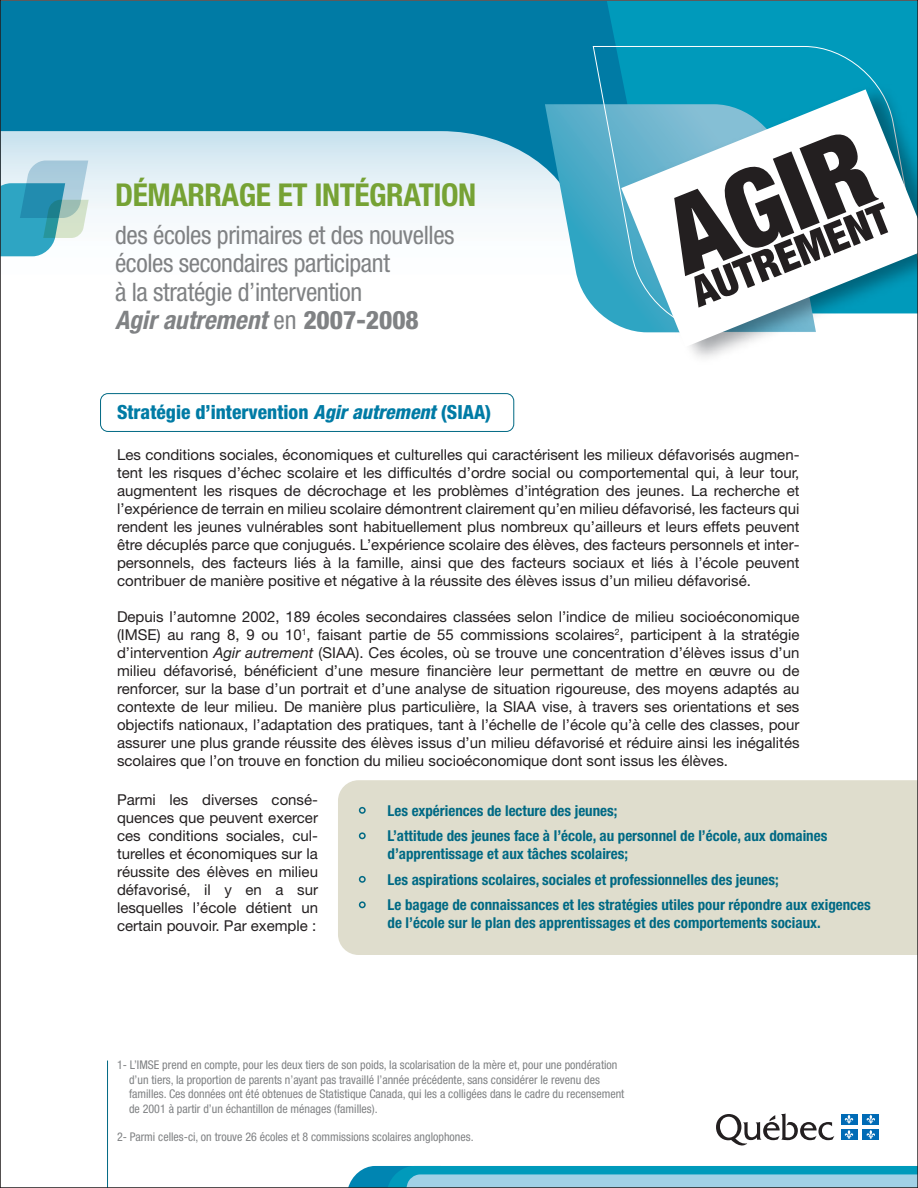
<style>
.page{position:relative;width:918px;height:1188px;background:#fff}
.page>*{position:absolute;margin:0;border:0;box-sizing:border-box;transform-origin:0 0}
.t1{font:700 condensed 31.5px "Helvetica Neue";letter-spacing:-.015em;color:#76a234}
.t2{font:condensed 25.5px/28.5px "Helvetica Neue";letter-spacing:-.015em;color:#808284}
.t3{font:800 condensed 19.5px "Helvetica Neue";color:#007ba5}
.t4{font:15px/18px "Helvetica Neue";color:#231f20;text-align:justify}
.t5{font:700 condensed 15px/25.5px "Helvetica Neue";color:#006984}
.t6{font:condensed 12px/14.4px "Helvetica Neue";color:#808284}
.s1{font-weight:700;font-style:italic}
.s2{font-weight:800}
.s3{font-style:italic}
</style>
<div class="page">
<div style="left:3px;top:3px;width:585px;height:128px;background:#007ba5"></div>
<svg style="left:588px;top:3px;width:327px;height:101px;background:#0097b8"></svg>
<svg style="left:3px;top:131px;width:542px;height:126px"></svg>
<svg style="left:716px;top:1113px;width:118px;height:33px"></svg>
<div style="left:841px;top:1114px;width:16px;height:10px;background:#006bb6"></div>
<svg style="left:844px;top:1115px;width:10px;height:9px"></svg>
<div style="left:862px;top:1114px;width:17px;height:10px;background:#006bb6"></div>
<svg style="left:866px;top:1115px;width:9px;height:9px"></svg>
<div style="left:841px;top:1129px;width:16px;height:11px;background:#006bb6"></div>
<svg style="left:844px;top:1130px;width:10px;height:9px"></svg>
<div style="left:862px;top:1129px;width:17px;height:11px;background:#006bb6"></div>
<svg style="left:866px;top:1130px;width:9px;height:9px"></svg>
<svg style="left:3px;top:161px;width:86px;height:95px;background:#7bbdcd"></svg>
<hr style="left:107px;top:1061px;width:1px;height:127px;background:#006984">
<svg style="left:349px;top:1166px;width:566px;height:19px;background:#53b5d0"></svg>
<div style="left:338px;top:780px;width:577px;height:175px;background:#dfddcd"></div>
<div style="left:100px;top:393px;width:414px;height:39px;border:1px solid #006984;border-radius:7px"></div>
<div style="left:359px;top:807px;width:7px;height:7px;border:2px solid #006984;border-radius:50%"></div>
<div style="left:359px;top:832px;width:7px;height:7px;border:2px solid #006984;border-radius:50%"></div>
<div style="left:359px;top:876px;width:7px;height:7px;border:2px solid #006984;border-radius:50%"></div>
<div style="left:359px;top:901px;width:7px;height:7px;border:2px solid #006984;border-radius:50%"></div>
<svg style="left:545px;top:104px;width:48px;height:202px"></svg>
<svg style="left:593px;top:46px;width:322px;height:280px;background:#21a0bf"></svg>
<img style="left:618px;top:75px;width:297px;height:283px">
<svg style="left:621px;top:89px;width:294px;height:258px"></svg>
<svg style="left:674px;top:131px;width:214px;height:177px"></svg>
<h1 class="t1" style="left:115px;top:176px;width:363px">DÉMARRAGE ET INTÉGRATION</h1>
<h2 class="t2" style="left:115px;top:221px;width:341px">des écoles primaires et des nouvelles écoles secondaires participant<br>à la stratégie d’intervention<br><span class="s1">Agir autrement</span> en <span class="s2">2007-2008</span></h2>
<h3 class="t3" style="left:117px;top:400px;width:376px">Stratégie d’intervention <span class="s3">Agir autrement</span> (SIAA)</h3>
<p class="t4" style="left:117px;top:446px;width:684px">Les conditions sociales, économiques et culturelles qui caractérisent les milieux défavorisés augmen&shy;tent les risques d’échec scolaire et les difficultés d’ordre social ou comportemental qui, à leur tour, augmentent les risques de décrochage et les problèmes d’intégration des jeunes. La recherche et l’expérience de terrain en milieu scolaire démontrent clairement qu’en milieu défavorisé, les facteurs qui rendent les jeunes vulnérables sont habituellement plus nombreux qu’ailleurs et leurs effets peuvent être décuplés parce que conjugués. L’expérience scolaire des élèves, des facteurs personnels et inter&shy;personnels, des facteurs liés à la famille, ainsi que des facteurs sociaux et liés à l’école peuvent contribuer de manière positive et négative à la réussite des élèves issus d’un milieu défavorisé.</p>
<p class="t4" style="left:117px;top:608px;width:684px">Depuis l’automne 2002, 189 écoles secondaires classées selon l’indice de milieu socioéconomique (IMSE) au rang 8, 9 ou 10<sup>1</sup>, faisant partie de 55 commissions scolaires<sup>2</sup>, participent à la stratégie d’intervention <span class="s3">Agir autrement</span> (SIAA). Ces écoles, où se trouve une concentration d’élèves issus d’un milieu défavorisé, bénéficient d’une mesure financière leur permettant de mettre en œuvre ou de renforcer, sur la base d’un portrait et d’une analyse de situation rigoureuse, des moyens adaptés au contexte de leur milieu. De manière plus particulière, la SIAA vise, à travers ses orientations et ses objectifs nationaux, l’adaptation des pratiques, tant à l’échelle de l’école qu’à celle des classes, pour assurer une plus grande réussite des élèves issus d’un milieu défavorisé et réduire ainsi les inégalités scolaires que l’on trouve en fonction du milieu socioéconomique dont sont issus les élèves.</p>
<p class="t4" style="left:117px;top:791px;width:203px">Parmi les diverses consé&shy;quences que peuvent exercer ces conditions sociales, cul&shy;turelles et économiques sur la réussite des élèves en milieu défavorisé, il y en a sur lesquelles l’école détient un certain pouvoir. Par exemple :</p>
<p class="t5" style="left:388px;top:797px;width:441px">Les expériences de lecture des jeunes;<br>L’attitude des jeunes face à l’école, au personnel de l’école, aux domaines</p>
<p class="t5" style="left:388px;top:841px;width:485px">d’apprentissage et aux tâches scolaires;<br>Les aspirations scolaires, sociales et professionnelles des jeunes;<br>Le bagage de connaissances et les stratégies utiles pour répondre aux exigences</p>
<p class="t5" style="left:388px;top:910px;width:435px">de l’école sur le plan des apprentissages et des comportements sociaux.</p>
<p class="t6" style="left:129px;top:1058px;width:497px;text-indent:-12px">1- L’IMSE prend en compte, pour les deux tiers de son poids, la scolarisation de la mère et, pour une pondération d’un tiers, la proportion de parents n’ayant pas travaillé l’année précédente, sans considérer le revenu des familles. Ces données ont été obtenues de Statistique Canada, qui les a colligées dans le cadre du recensement de 2001 à partir d’un échantillon de ménages (familles).</p>
<p class="t6" style="left:117px;top:1130px;width:358px">2- Parmi celles-ci, on trouve 26 écoles et 8 commissions scolaires anglophones.</p>
</div>
